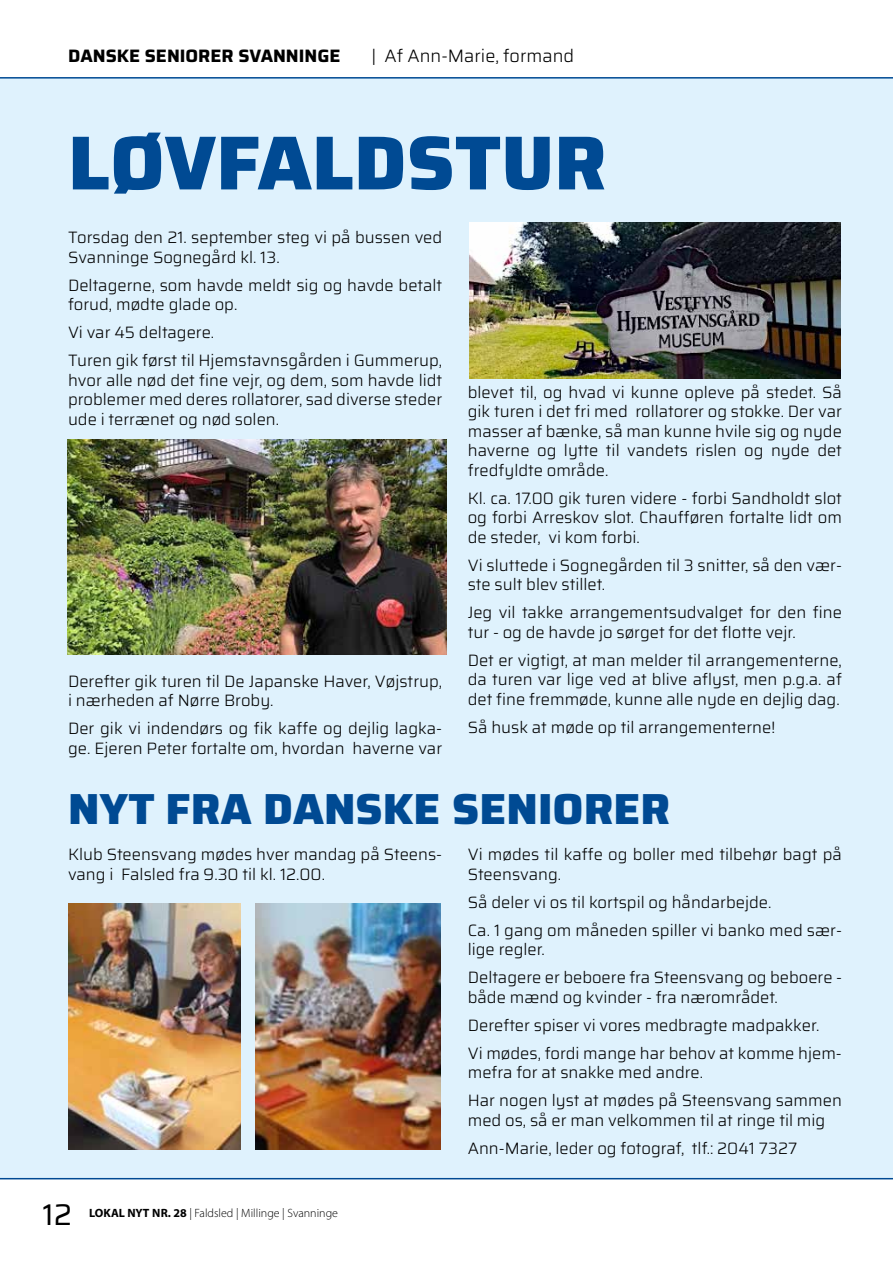
<style>
.page{position:relative;width:893px;height:1263px;background:#fff}
.page>*{position:absolute;margin:0;border:0;box-sizing:border-box;transform-origin:0 0}
.t1{font:800 76.5px "Saira";color:#004a93}
.t2{font:800 43.5px "Saira";color:#004a93}
.t3{font:30px "Saira";color:#000}
.t4{font:700 18px "Saira";color:#000}
.t5{font:300 18px "Saira";color:#000}
.t6{font:300 16.5px/19.5px "Saira";color:#000}
.t7{font:300 12px "Myriad Pro";color:#000}
.s1{font-weight:700}
</style>
<div class="page">
<div style="left:0;top:77px;width:893px;height:1101px;background:#dff2fd"></div>
<hr style="left:0;top:77px;width:893px;height:2px;background:#004a93">
<hr style="left:0;top:1178px;width:893px;height:1px;background:#004a93">
<img style="left:68px;top:440px;width:378px;height:215px">
<img style="left:469px;top:222px;width:371px;height:156px">
<img style="left:68px;top:904px;width:173px;height:245px">
<img style="left:255px;top:904px;width:185px;height:245px">
<p class="t4" style="left:68px;top:42px;width:274px">DANSKE SENIORER SVANNINGE</p>
<p class="t5" style="left:371px;top:43px;width:204px">| Af Ann-Marie, formand</p>
<h1 class="t1" style="left:68px;top:103px;width:540px">LØVFALDSTUR</h1>
<p class="t6" style="left:68px;top:227px;width:376px">Torsdag den 21. september steg vi på bussen ved<br>Svanninge Sognegård kl. 13.</p>
<p class="t6" style="left:68px;top:275px;width:376px">Deltagerne, som havde meldt sig og havde betalt forud, mødte glade op.</p>
<p class="t6" style="left:68px;top:318px;width:376px;line-height:28px">Vi var 45 deltagere.<br>Turen gik først til Hjemstavnsgården i Gummerup,</p>
<p class="t6" style="left:68px;top:370px;width:376px;text-align:justify">hvor alle nød det fine vejr, og dem, som havde lidt problemer med deres rollatorer, sad diverse steder ude i terrænet og nød solen.</p>
<p class="t6" style="left:68px;top:671px;width:376px">Derefter gik turen til De Japanske Haver, Vøjstrup, i nærheden af Nørre Broby.</p>
<p class="t6" style="left:68px;top:718px;width:376px">Der gik vi indendørs og fik kaffe og dejlig lagka&shy;ge. Ejeren Peter fortalte om, hvordan haverne var</p>
<p class="t6" style="left:468px;top:382px;width:376px;text-align:justify">blevet til, og hvad vi kunne opleve på stedet. Så gik turen i det fri med rollatorer og stokke. Der var masser af bænke, så man kunne hvile sig og nyde haverne og lytte til vandets rislen og nyde det fredfyldte område.</p>
<p class="t6" style="left:468px;top:488px;width:376px;text-align:justify">Kl. ca. 17.00 gik turen videre - forbi Sandholdt slot og forbi Arreskov slot. Chaufføren fortalte lidt om de steder, vi kom forbi.</p>
<p class="t6" style="left:468px;top:555px;width:376px">Vi sluttede i Sognegården til 3 snitter, så den vær&shy;ste sult blev stillet.</p>
<p class="t6" style="left:468px;top:602px;width:376px">Jeg vil takke arrangementsudvalget for den fine tur - og de havde jo sørget for det flotte vejr.</p>
<p class="t6" style="left:468px;top:650px;width:376px;text-align:justify">Det er vigtigt, at man melder til arrangementerne, da turen var lige ved at blive aflyst, men p.g.a. af det fine fremmøde, kunne alle nyde en dejlig dag.</p>
<p class="t6" style="left:468px;top:717px;width:309px">Så husk at møde op til arrangementerne!</p>
<h2 class="t2" style="left:68px;top:775px;width:604px">NYT FRA DANSKE SENIORER</h2>
<p class="t6" style="left:68px;top:844px;width:376px">Klub Steensvang mødes hver mandag på Steens&shy;vang i Falsled fra 9.30 til kl. 12.00.</p>
<p class="t6" style="left:468px;top:844px;width:376px">Vi mødes til kaffe og boller med tilbehør bagt på<br>Steensvang.</p>
<p class="t6" style="left:468px;top:888px;width:376px;line-height:28px">Så deler vi os til kortspil og håndarbejde.<br>Ca. 1 gang om måneden spiller vi banko med sær-</p>
<p class="t6" style="left:468px;top:935px;width:376px;line-height:28px">lige regler.<br>Deltagere er beboere fra Steensvang og beboere -</p>
<p class="t6" style="left:468px;top:983px;width:376px;line-height:28px">både mænd og kvinder - fra nærområdet.<br>Derefter spiser vi vores medbragte madpakker.<br>Vi mødes, fordi mange har behov at komme hjem-</p>
<p class="t6" style="left:468px;top:1058px;width:376px;line-height:28px">mefra for at snakke med andre.<br>Har nogen lyst at mødes på Steensvang sammen</p>
<p class="t6" style="left:468px;top:1106px;width:359px;line-height:28px">med os, så er man velkommen til at ringe til mig<br>Ann-Marie, leder og fotograf, tlf.: 2041 7327</p>
<h3 class="t3" style="left:43px;top:1192px;width:31px">12</h3>
<p class="t7" style="left:89px;top:1205px;width:250px"><span class="s1">LOKAL NYT NR. 28</span> | Faldsled | Millinge | Svanninge</p>
</div>
